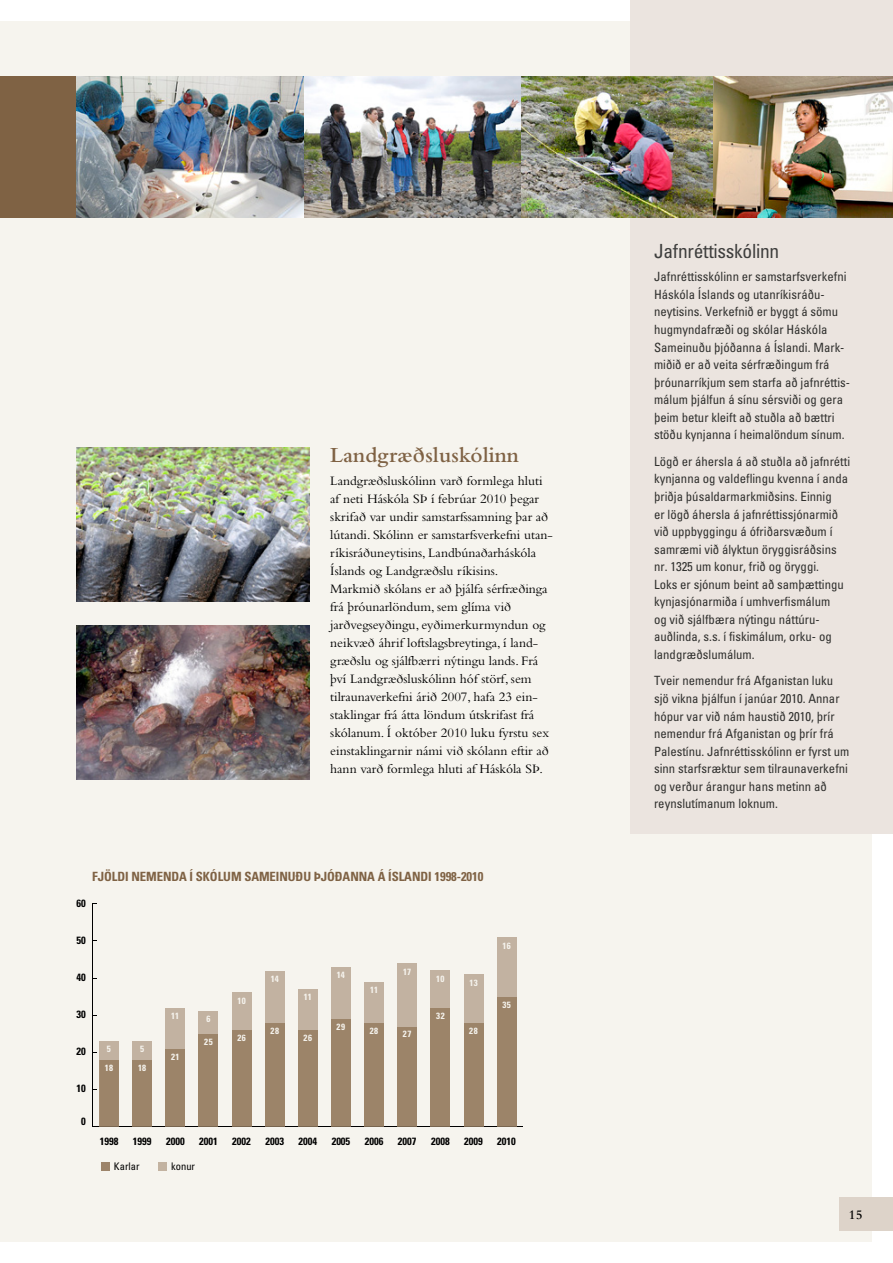
<style>
.page{position:relative;width:893px;height:1263px;background:#fff}
.page>*{position:absolute;margin:0;border:0;box-sizing:border-box;transform-origin:0 0}
.t1{font:600 22.5px "Bembo Std";color:#7f6244}
.t2{font:condensed 19.5px "Univers";letter-spacing:-.015em;color:#3e3e3d}
.t3{font:13.5px/18px "Bembo Std";color:#000}
.t4{font:600 13.5px "Bembo Std";color:#000}
.t5{font:condensed 12.75px/17.5px "Univers";color:#30302e}
.t6{font:700 condensed 12.75px "Univers";letter-spacing:-.005em;color:#7f6244}
.t7{font:700 condensed 10.5px "Univers";color:#000}
.t8{font:condensed 10.5px "Univers";color:#000}
.t9{font:700 condensed 9px "Univers";letter-spacing:.02em;color:#f6f4ee}
</style>
<div class="page">
<div style="left:0;top:21px;width:872px;height:1221px;background:#f6f4ee"></div>
<div style="left:630px;top:0;width:263px;height:834px;background:#ebe4df"></div>
<div style="left:0;top:77px;width:77px;height:141px;background:#7f6244"></div>
<hr style="left:92px;top:1126px;width:431px;height:1px;background:#000">
<hr style="left:92px;top:904px;width:1px;height:222px;background:#000">
<svg style="left:93px;top:1059px;width:26px;height:68px"></svg>
<div style="left:132px;top:1059px;width:20px;height:67px;background:#9c8469"></div>
<svg style="left:132px;top:1126px;width:20px;height:1px"></svg>
<div style="left:165px;top:1048px;width:20px;height:78px;background:#9c8469"></div>
<svg style="left:165px;top:1126px;width:20px;height:1px"></svg>
<div style="left:198px;top:1034px;width:20px;height:92px;background:#9c8469"></div>
<svg style="left:198px;top:1126px;width:20px;height:1px"></svg>
<div style="left:232px;top:1030px;width:19px;height:96px;background:#9c8469"></div>
<svg style="left:232px;top:1126px;width:19px;height:1px"></svg>
<div style="left:265px;top:1022px;width:20px;height:104px;background:#9c8469"></div>
<svg style="left:265px;top:1126px;width:20px;height:1px"></svg>
<div style="left:298px;top:1030px;width:20px;height:96px;background:#9c8469"></div>
<svg style="left:298px;top:1126px;width:20px;height:1px"></svg>
<div style="left:331px;top:1019px;width:20px;height:107px;background:#9c8469"></div>
<svg style="left:331px;top:1126px;width:20px;height:1px"></svg>
<div style="left:364px;top:1022px;width:20px;height:104px;background:#9c8469"></div>
<svg style="left:364px;top:1126px;width:20px;height:1px"></svg>
<div style="left:397px;top:1026px;width:20px;height:100px;background:#9c8469"></div>
<svg style="left:397px;top:1126px;width:20px;height:1px"></svg>
<div style="left:430px;top:1008px;width:20px;height:118px;background:#9c8469"></div>
<svg style="left:430px;top:1126px;width:20px;height:1px"></svg>
<div style="left:464px;top:1022px;width:19px;height:104px;background:#9c8469"></div>
<svg style="left:464px;top:1126px;width:19px;height:1px"></svg>
<div style="left:497px;top:996px;width:20px;height:130px;background:#9c8469"></div>
<svg style="left:497px;top:1126px;width:20px;height:1px"></svg>
<div style="left:99px;top:1041px;width:20px;height:18px;background:#c2b2a1"></div>
<div style="left:132px;top:1041px;width:20px;height:18px;background:#c2b2a1"></div>
<div style="left:165px;top:1008px;width:20px;height:40px;background:#c2b2a1"></div>
<div style="left:198px;top:1011px;width:20px;height:23px;background:#c2b2a1"></div>
<div style="left:232px;top:993px;width:19px;height:37px;background:#c2b2a1"></div>
<div style="left:265px;top:971px;width:20px;height:51px;background:#c2b2a1"></div>
<div style="left:298px;top:989px;width:20px;height:41px;background:#c2b2a1"></div>
<div style="left:331px;top:967px;width:20px;height:52px;background:#c2b2a1"></div>
<div style="left:364px;top:982px;width:20px;height:40px;background:#c2b2a1"></div>
<div style="left:397px;top:963px;width:20px;height:63px;background:#c2b2a1"></div>
<div style="left:430px;top:971px;width:20px;height:37px;background:#c2b2a1"></div>
<div style="left:464px;top:974px;width:19px;height:48px;background:#c2b2a1"></div>
<div style="left:497px;top:937px;width:20px;height:59px;background:#c2b2a1"></div>
<div style="left:101px;top:1162px;width:8px;height:8px;background:#9d846a"></div>
<div style="left:158px;top:1162px;width:9px;height:8px;background:#c3b3a1"></div>
<img style="left:77px;top:77px;width:816px;height:141px">
<img style="left:77px;top:447px;width:232px;height:154px">
<img style="left:77px;top:625px;width:232px;height:154px">
<div style="left:840px;top:1198px;width:53px;height:33px;background:#ddd3c9"></div>
<h1 class="t1" style="left:330px;top:443px;width:190px">Landgræðsluskólinn</h1>
<p class="t3" style="left:330px;top:471px;width:224px">Landgræðsluskólinn varð formlega hluti af neti Háskóla SÞ í febrúar 2010 þegar skrifað var undir samstarfssamning þar að lútandi. Skólinn er samstarfsverkefni utan&shy;ríkisráðuneytisins, Landbúnaðarháskóla Íslands og Landgræðslu ríkisins.<br>Markmið skólans er að þjálfa sérfræðinga frá þróunarlöndum, sem glíma við jarðvegseyðingu, eyðimerkurmyndun og neikvæð áhrif loftslagsbreytinga, í land&shy;græðslu og sjálfbærri nýtingu lands. Frá því Landgræðsluskólinn hóf störf, sem tilraunaverkefni árið 2007, hafa 23 ein&shy;staklingar frá átta löndum útskrifast frá skólanum. Í október 2010 luku fyrstu sex einstaklingarnir námi við skólann eftir að hann varð formlega hluti af Háskóla SÞ.</p>
<p class="t6" style="left:92px;top:869px;width:393px">FJÖLDI NEMENDA Í SKÓLUM SAMEINUÐU ÞJÓÐANNA Á ÍSLANDI 1998-2010</p>
<p class="t7" style="left:76px;top:897px;width:11px">60</p>
<p class="t7" style="left:76px;top:934px;width:11px">50</p>
<p class="t7" style="left:76px;top:971px;width:11px">40</p>
<p class="t7" style="left:76px;top:1008px;width:11px">30</p>
<p class="t7" style="left:76px;top:1045px;width:11px">20</p>
<p class="t7" style="left:76px;top:1082px;width:11px">10</p>
<p class="t7" style="left:81px;top:1115px;width:6px">0</p>
<p class="t9" style="left:107px;top:1043px;width:5px">5</p>
<p class="t9" style="left:105px;top:1062px;width:10px">18</p>
<p class="t9" style="left:140px;top:1043px;width:5px">5</p>
<p class="t9" style="left:138px;top:1062px;width:10px">18</p>
<p class="t9" style="left:171px;top:1010px;width:10px">11</p>
<p class="t9" style="left:171px;top:1051px;width:10px">21</p>
<p class="t9" style="left:206px;top:1014px;width:5px">6</p>
<p class="t9" style="left:204px;top:1036px;width:10px">25</p>
<p class="t9" style="left:237px;top:995px;width:10px">10</p>
<p class="t9" style="left:237px;top:1032px;width:10px">26</p>
<p class="t9" style="left:271px;top:973px;width:10px">14</p>
<p class="t9" style="left:270px;top:1025px;width:10px">28</p>
<p class="t9" style="left:304px;top:991px;width:10px">11</p>
<p class="t9" style="left:304px;top:1032px;width:10px">26</p>
<p class="t9" style="left:337px;top:969px;width:10px">14</p>
<p class="t9" style="left:337px;top:1021px;width:10px">29</p>
<p class="t9" style="left:370px;top:984px;width:10px">11</p>
<p class="t9" style="left:370px;top:1025px;width:10px">28</p>
<p class="t9" style="left:403px;top:966px;width:10px">17</p>
<p class="t9" style="left:403px;top:1028px;width:10px">27</p>
<p class="t9" style="left:436px;top:973px;width:10px">10</p>
<p class="t9" style="left:436px;top:1010px;width:10px">32</p>
<p class="t9" style="left:469px;top:977px;width:10px">13</p>
<p class="t9" style="left:469px;top:1025px;width:10px">28</p>
<p class="t9" style="left:502px;top:940px;width:10px">16</p>
<p class="t9" style="left:502px;top:999px;width:10px">35</p>
<p class="t7" style="left:100px;top:1135px;width:20px">1998</p>
<p class="t7" style="left:133px;top:1135px;width:20px">1999</p>
<p class="t7" style="left:166px;top:1135px;width:20px">2000</p>
<p class="t7" style="left:199px;top:1135px;width:20px">2001</p>
<p class="t7" style="left:232px;top:1135px;width:20px">2002</p>
<p class="t7" style="left:265px;top:1135px;width:20px">2003</p>
<p class="t7" style="left:299px;top:1135px;width:20px">2004</p>
<p class="t7" style="left:332px;top:1135px;width:20px">2005</p>
<p class="t7" style="left:365px;top:1135px;width:20px">2006</p>
<p class="t7" style="left:398px;top:1135px;width:20px">2007</p>
<p class="t7" style="left:431px;top:1135px;width:20px">2008</p>
<p class="t7" style="left:464px;top:1135px;width:20px">2009</p>
<p class="t7" style="left:497px;top:1135px;width:20px">2010</p>
<p class="t8" style="left:114px;top:1160px;width:27px">Karlar</p>
<p class="t8" style="left:171px;top:1160px;width:25px">konur</p>
<h2 class="t2" style="left:654px;top:239px;width:127px">Jafnréttisskólinn</h2>
<p class="t5" style="left:654px;top:268px;width:198px">Jafnréttisskólinn er samstarfsverkefni Háskóla Íslands og utanríkisráðu&shy;neytisins. Verkefnið er byggt á sömu hugmyndafræði og skólar Háskóla Sameinuðu þjóðanna á Íslandi. Mark&shy;miðið er að veita sérfræðingum frá þróunarríkjum sem starfa að jafnréttis&shy;málum þjálfun á sínu sérsviði og gera þeim betur kleift að stuðla að bættri stöðu kynjanna í heimalöndum sínum.</p>
<p class="t5" style="left:654px;top:452px;width:198px">Lögð er áhersla á að stuðla að jafnrétti kynjanna og valdeflingu kvenna í anda þriðja þúsaldarmarkmiðsins. Einnig<br>er lögð áhersla á jafnréttissjónarmið við uppbyggingu á ófriðarsvæðum í samræmi við ályktun öryggisráðsins nr. 1325 um konur, frið og öryggi.<br>Loks er sjónum beint að samþættingu kynjasjónarmiða í umhverfismálum<br>og við sjálfbæra nýtingu náttúru&shy;auðlinda, s.s. í fiskimálum, orku- og landgræðslumálum.</p>
<p class="t5" style="left:654px;top:672px;width:197px">Tveir nemendur frá Afganistan luku sjö vikna þjálfun í janúar 2010. Annar hópur var við nám haustið 2010, þrír nemendur frá Afganistan og þrír frá Palestínu. Jafnréttisskólinn er fyrst um sinn starfsræktur sem tilraunaverkefni og verður árangur hans metinn að reynslutímanum loknum.</p>
<p class="t4" style="left:849px;top:1207px;width:15px">15</p>
</div>
